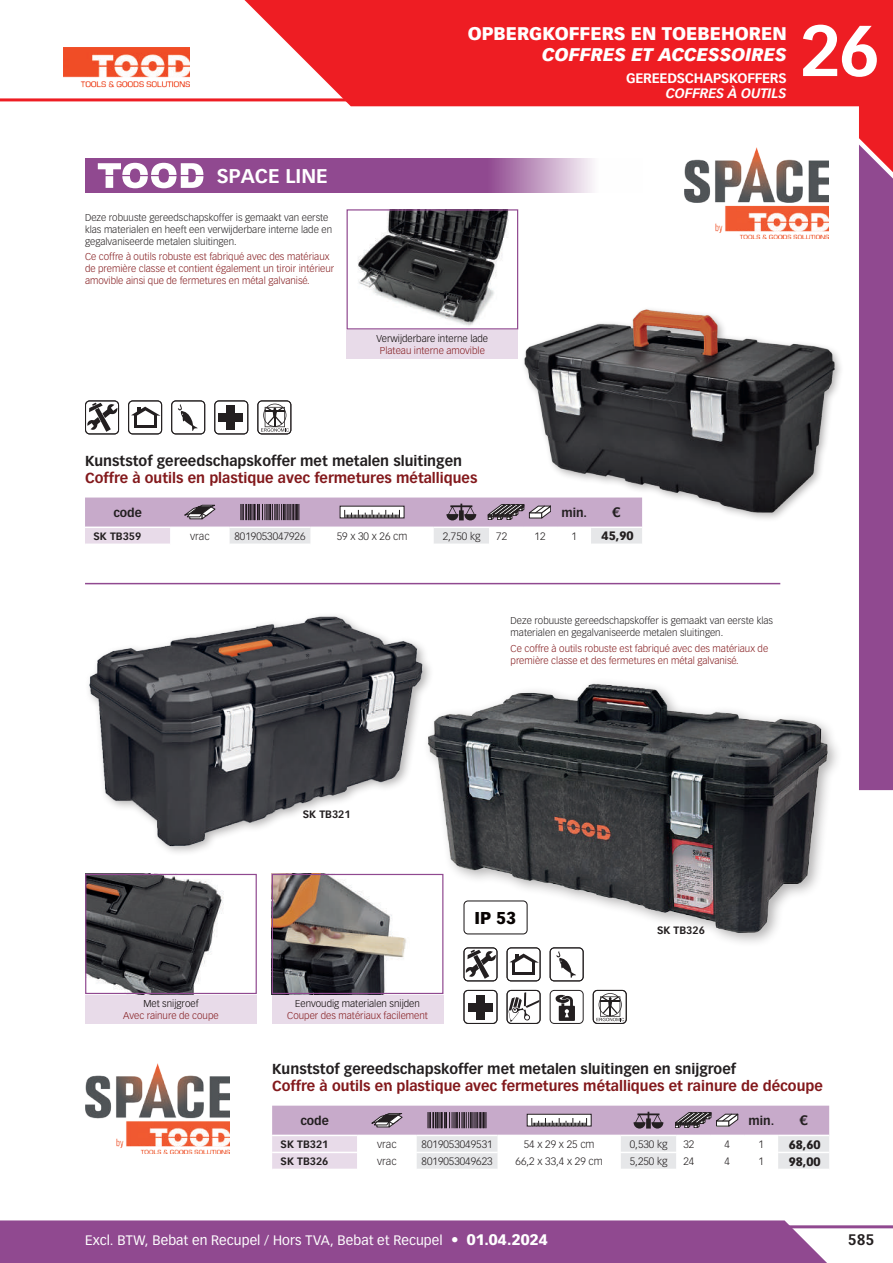
<style>
.page{position:relative;width:893px;height:1263px;background:#fff}
.page>*{position:absolute;margin:0;border:0;box-sizing:border-box;transform-origin:0 0}
.t1{font:700 70.5px "Vectora LT Std";color:#fff}
.t2{font:700 19.5px "Vectora LT Std";color:#fff}
.t3{font:900 18px "Vectora LT Std";color:#fff}
.t4{font:italic 900 18px "Vectora LT Std";color:#fff}
.t5{font:900 16.8px "Vectora LT Std";color:#080302}
.t6{font:700 15px "Vectora LT Std";color:#231f20}
.t7{font:700 14.25px "Vectora LT Std";color:#83191c}
.t8{font:700 14.25px "Vectora LT Std";color:#231f20}
.t9{font:13.5px "Vectora LT Std";letter-spacing:.005em;color:#fff}
.t10{font:700 13.5px "Vectora LT Std";letter-spacing:-.015em;color:#fff}
.t11{font:italic 700 13.5px "Vectora LT Std";letter-spacing:-.01em;color:#fff}
.t12{font:700 13.5px "Vectora LT Std";color:#231f20}
.t13{font:700 12px "Vectora LT Std";color:#231f20}
.t14{font:900 12px "Vectora LT Std";color:#231f20}
.t15{font:300 10.5px "Vectora LT Std";color:#231f20}
.t16{font:700 10.5px "Vectora LT Std";color:#231f20}
.t17{font:300 9.75px/11.7px "Vectora LT Std";color:#83191c}
.t18{font:300 9.75px/11.7px "Vectora LT Std";color:#231f20}
.t19{font:300 9.75px "Vectora LT Std";color:#080302}
.t20{font:7.35px "Arial";letter-spacing:.025em;color:#231f20}
.s1{font-size:15px}
.s2{font-weight:900;font-size:15px}
</style>
<div class="page">
<svg style="left:223px;top:0;width:670px;height:106px;background:#ef363c"></svg>
<div style="left:0;top:1220px;width:848px;height:43px;background:#904990"></div>
<svg style="left:859px;top:32px;width:34px;height:758px;background:#a0437f"></svg>
<hr style="left:0;top:98px;width:893px;height:3px;background:#ee1d23">
<hr style="left:0;top:1225px;width:893px;height:3px;background:#904990">
<img style="left:64px;top:48px;width:126px;height:40px">
<div style="left:85px;top:994px;width:172px;height:30px;background:#e8dbe9"></div>
<img style="left:87px;top:876px;width:137px;height:116px">
<div style="left:85px;top:874px;width:172px;height:120px;border:1px solid #904990"></div>
<hr style="left:85px;top:583px;width:695px;height:1px;background:#904990">
<svg style="left:85px;top:159px;width:508px;height:34px;background:#9c5d9c"></svg>
<svg style="left:98px;top:163px;width:105px;height:25px"></svg>
<img style="left:85px;top:1063px;width:145px;height:90px">
<img style="left:89px;top:616px;width:333px;height:237px">
<img style="left:400px;top:649px;width:461px;height:322px">
<svg style="left:463px;top:947px;width:34px;height:34px"></svg>
<svg style="left:507px;top:947px;width:34px;height:34px"></svg>
<hr style="left:513px;top:972px;width:21px;height:3px;background:#231f20">
<svg style="left:550px;top:947px;width:34px;height:34px"></svg>
<svg style="left:463px;top:990px;width:34px;height:34px"></svg>
<div style="left:476px;top:995px;width:8px;height:24px;background:#231f20"></div>
<div style="left:468px;top:1003px;width:24px;height:8px;background:#231f20"></div>
<div style="left:463px;top:900px;width:65px;height:34px;border:1px solid #231f20;border-radius:4px"></div>
<svg style="left:507px;top:990px;width:34px;height:34px"></svg>
<svg style="left:550px;top:990px;width:34px;height:34px"></svg>
<svg style="left:593px;top:990px;width:34px;height:34px"></svg>
<div style="left:272px;top:994px;width:172px;height:30px;background:#e8dbe9"></div>
<img style="left:274px;top:876px;width:167px;height:116px">
<div style="left:272px;top:874px;width:171px;height:120px;border:1px solid #904990"></div>
<img style="left:684px;top:148px;width:145px;height:90px">
<svg style="left:85px;top:400px;width:34px;height:34px"></svg>
<svg style="left:128px;top:400px;width:34px;height:34px"></svg>
<hr style="left:135px;top:425px;width:21px;height:3px;background:#231f20">
<svg style="left:171px;top:400px;width:34px;height:34px"></svg>
<svg style="left:214px;top:400px;width:34px;height:34px"></svg>
<div style="left:227px;top:406px;width:8px;height:24px;background:#231f20"></div>
<div style="left:219px;top:413px;width:24px;height:9px;background:#231f20"></div>
<svg style="left:257px;top:400px;width:34px;height:34px"></svg>
<div style="left:346px;top:329px;width:172px;height:30px;background:#e8dbe9"></div>
<img style="left:358px;top:211px;width:151px;height:115px">
<div style="left:347px;top:209px;width:171px;height:120px;border:1px solid #904990"></div>
<img style="left:516px;top:303px;width:325px;height:216px">
<svg style="left:272px;top:1106px;width:557px;height:63px"></svg>
<svg style="left:85px;top:497px;width:557px;height:47px"></svg>
<h2 class="t2" style="left:217px;top:164px;width:112px">SPACE LINE</h2>
<p class="t18" style="left:85px;top:212px;width:249px">Deze robuuste gereedschapskoffer is gemaakt van eerste klas materialen en heeft een verwijderbare interne lade en gegalvaniseerde metalen sluitingen.</p>
<p class="t17" style="left:85px;top:251px;width:251px">Ce coffre à outils robuste est fabriqué avec des matériaux de première classe et contient également un tiroir intérieur amovible ainsi que de fermetures en métal galvanisé.</p>
<h3 class="t3" style="left:468px;top:22px;width:320px">OPBERGKOFFERS EN TOEBEHOREN</h3>
<h3 class="t4" style="left:542px;top:43px;width:246px">COFFRES ET ACCESSOIRES</h3>
<h3 class="t10" style="left:626px;top:70px;width:162px">GEREEDSCHAPSKOFFERS</h3>
<h3 class="t11" style="left:666px;top:85px;width:122px">COFFRES À OUTILS</h3>
<h1 class="t1" style="left:800px;top:8px;width:82px">26</h1>
<p class="t19" style="left:377px;top:333px;width:113px">Verwijderbare interne lade</p>
<p class="t17" style="left:380px;top:345px;width:107px">Plateau interne amovible</p>
<h3 class="t8" style="left:85px;top:452px;width:379px">Kunststof gereedschapskoffer met metalen sluitingen</h3>
<h3 class="t7" style="left:85px;top:470px;width:394px">Coffre à outils en plastique avec fermetures métalliques</h3>
<p class="t13" style="left:113px;top:505px;width:30px">code</p>
<p class="t13" style="left:561px;top:505px;width:27px">min.</p>
<h3 class="t12" style="left:613px;top:504px;width:9px">€</h3>
<p class="t16" style="left:94px;top:530px;width:49px">SK TB359</p>
<p class="t15" style="left:190px;top:530px;width:21px">vrac</p>
<p class="t15" style="left:235px;top:530px;width:72px">8019053047926</p>
<p class="t15" style="left:337px;top:530px;width:72px">59 x 30 x 26 cm</p>
<p class="t15" style="left:443px;top:530px;width:39px">2,750 kg</p>
<p class="t15" style="left:496px;top:530px;width:12px">72</p>
<p class="t15" style="left:535px;top:530px;width:12px">12</p>
<p class="t15" style="left:571px;top:530px;width:7px">1</p>
<p class="t14" style="left:602px;top:529px;width:33px">45,90</p>
<p class="t20" style="left:236px;top:531px;width:62px">5 420000 000001</p>
<p class="t18" style="left:511px;top:615px;width:264px">Deze robuuste gereedschapskoffer is gemaakt van eerste klas materialen en gegalvaniseerde metalen sluitingen.</p>
<p class="t17" style="left:511px;top:643px;width:259px">Ce coffre à outils robuste est fabriqué avec des matériaux de première classe et des fermetures en métal galvanisé.</p>
<p class="t19" style="left:143px;top:998px;width:57px">Met snijgroef</p>
<p class="t17" style="left:123px;top:1009px;width:97px">Avec rainure de coupe</p>
<p class="t16" style="left:303px;top:808px;width:49px">SK TB321</p>
<p class="t19" style="left:295px;top:998px;width:126px">Eenvoudig materialen snijden</p>
<p class="t17" style="left:287px;top:1009px;width:142px">Couper des matériaux facilement</p>
<h3 class="t5" style="left:474px;top:907px;width:43px">IP 53</h3>
<p class="t16" style="left:657px;top:923px;width:49px">SK TB326</p>
<h3 class="t8" style="left:272px;top:1060px;width:465px">Kunststof gereedschapskoffer met metalen sluitingen en snijgroef</h3>
<h3 class="t7" style="left:272px;top:1078px;width:552px">Coffre à outils en plastique avec fermetures métalliques et rainure de découpe</h3>
<p class="t13" style="left:300px;top:1113px;width:30px">code</p>
<p class="t13" style="left:748px;top:1113px;width:27px">min.</p>
<h3 class="t12" style="left:800px;top:1112px;width:9px">€</h3>
<p class="t16" style="left:281px;top:1138px;width:49px">SK TB321</p>
<p class="t15" style="left:377px;top:1138px;width:21px">vrac</p>
<p class="t15" style="left:422px;top:1138px;width:72px">8019053049531</p>
<p class="t15" style="left:524px;top:1138px;width:72px">54 x 29 x 25 cm</p>
<p class="t15" style="left:630px;top:1138px;width:39px">0,530 kg</p>
<p class="t15" style="left:683px;top:1138px;width:12px">32</p>
<p class="t15" style="left:724px;top:1138px;width:7px">4</p>
<p class="t15" style="left:758px;top:1138px;width:7px">1</p>
<p class="t14" style="left:789px;top:1137px;width:33px">68,60</p>
<p class="t16" style="left:281px;top:1155px;width:49px">SK TB326</p>
<p class="t15" style="left:377px;top:1155px;width:21px">vrac</p>
<p class="t15" style="left:422px;top:1155px;width:72px">8019053049623</p>
<p class="t15" style="left:516px;top:1155px;width:89px">66,2 x 33,4 x 29 cm</p>
<p class="t15" style="left:630px;top:1155px;width:39px">5,250 kg</p>
<p class="t15" style="left:683px;top:1155px;width:12px">24</p>
<p class="t15" style="left:724px;top:1155px;width:7px">4</p>
<p class="t15" style="left:758px;top:1155px;width:7px">1</p>
<p class="t14" style="left:789px;top:1154px;width:33px">98,00</p>
<p class="t20" style="left:423px;top:1139px;width:62px">5 420000 000001</p>
<h3 class="t9" style="left:85px;top:1232px;width:464px">Excl. BTW, Bebat en Recupel / Hors TVA, Bebat et Recupel <span class="s1">•</span> <span class="s2">01.04.2024</span></h3>
<h3 class="t6" style="left:848px;top:1230px;width:28px">585</h3>
</div>
